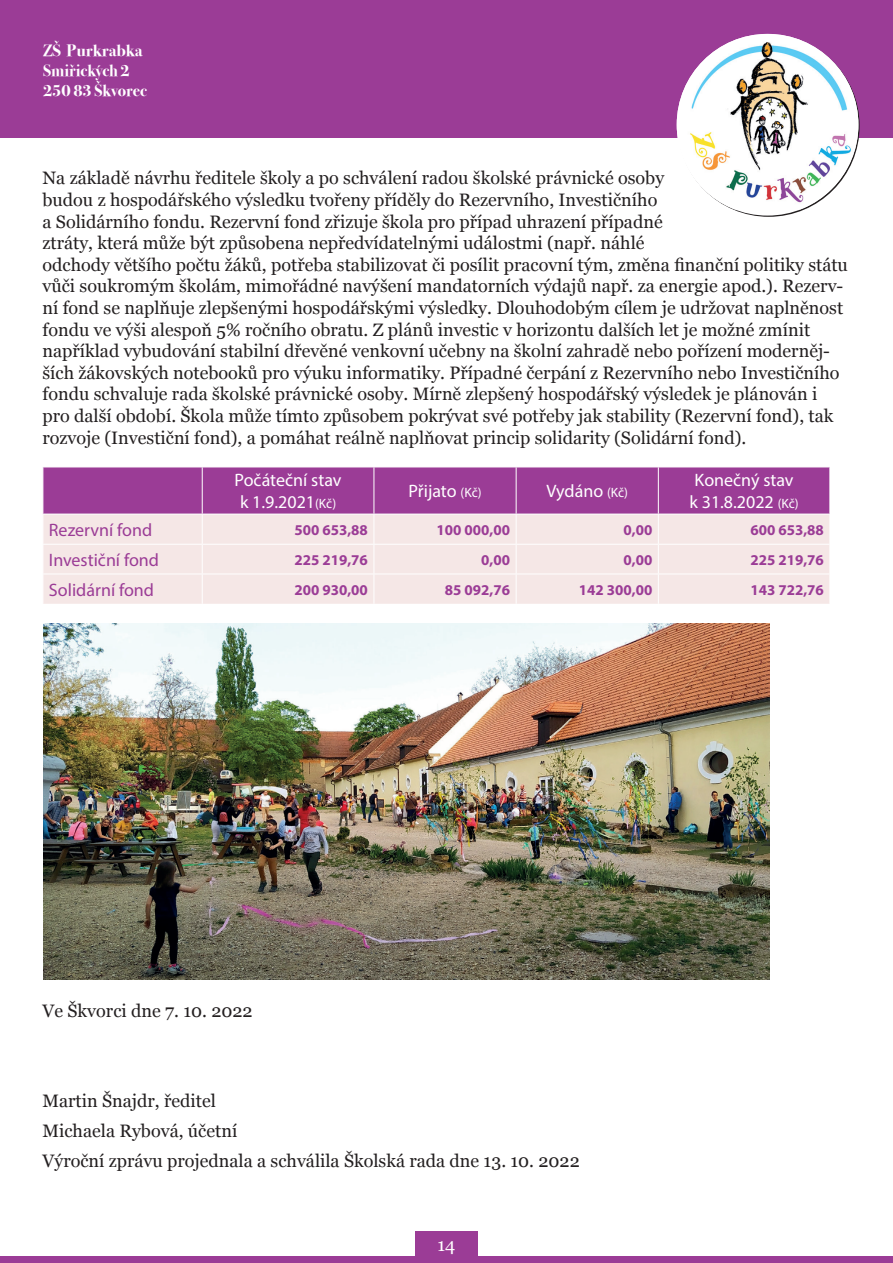
<style>
.page{position:relative;width:893px;height:1263px;background:#fff}
.page>*{position:absolute;margin:0;border:0;box-sizing:border-box;transform-origin:0 0}
.t1{font:18px/21.6px "Georgia";color:#231f20}
.t2{font:18px/21.6px "Myriad Pro";color:#fff}
.t3{font:18px "Myriad Pro";color:#9b3c96}
.t4{font:18px "Georgia";color:#fff}
.t5{font:700 16.5px/19.8px "Bodoni Svty Two ITCTT";color:#fff;scale:1.06 1}
.t6{font:700 15px "Myriad Pro";color:#9b3c96}
.s1{font-size:13.5px}
</style>
<div class="page">
<div style="left:0;top:0;width:893px;height:137px;background:#9b3c96"></div>
<div style="left:415px;top:1231px;width:63px;height:32px;background:#9b3c96"></div>
<div style="left:0;top:1255px;width:893px;height:8px;background:#9b3c96"></div>
<img style="left:677px;top:34px;width:181px;height:175px">
<div style="left:44px;top:468px;width:785px;height:46px;background:#9b3c96"></div>
<div style="left:44px;top:515px;width:785px;height:89px;background:#f5e7e6"></div>
<hr style="left:202px;top:467px;width:1px;height:47px;background:#fff">
<hr style="left:374px;top:467px;width:1px;height:47px;background:#fff">
<hr style="left:516px;top:467px;width:1px;height:47px;background:#fff">
<hr style="left:658px;top:467px;width:1px;height:47px;background:#fff">
<hr style="left:202px;top:514px;width:1px;height:30px;background:#fff">
<hr style="left:374px;top:514px;width:1px;height:30px;background:#fff">
<hr style="left:516px;top:514px;width:1px;height:30px;background:#fff">
<hr style="left:658px;top:514px;width:1px;height:30px;background:#fff">
<hr style="left:43px;top:544px;width:159px;height:1px;background:#fff">
<hr style="left:202px;top:544px;width:172px;height:1px;background:#fff">
<svg style="left:202px;top:545px;width:1px;height:29px"></svg>
<hr style="left:374px;top:544px;width:142px;height:1px;background:#fff">
<svg style="left:374px;top:545px;width:1px;height:29px"></svg>
<hr style="left:516px;top:544px;width:142px;height:1px;background:#fff">
<svg style="left:516px;top:545px;width:1px;height:29px"></svg>
<hr style="left:658px;top:544px;width:172px;height:1px;background:#fff">
<svg style="left:658px;top:545px;width:1px;height:29px"></svg>
<hr style="left:43px;top:574px;width:159px;height:1px;background:#fff">
<hr style="left:202px;top:574px;width:172px;height:1px;background:#fff">
<hr style="left:202px;top:574px;width:1px;height:30px;background:#fff">
<hr style="left:374px;top:574px;width:142px;height:1px;background:#fff">
<hr style="left:374px;top:574px;width:1px;height:30px;background:#fff">
<hr style="left:516px;top:574px;width:142px;height:1px;background:#fff">
<hr style="left:516px;top:574px;width:1px;height:30px;background:#fff">
<hr style="left:658px;top:574px;width:172px;height:1px;background:#fff">
<hr style="left:658px;top:574px;width:1px;height:30px;background:#fff">
<svg style="left:43px;top:545px;width:1px;height:28px"></svg>
<img style="left:43px;top:623px;width:727px;height:356px">
<p class="t5" style="left:43px;top:39px;width:99px">ZŠ Purkrabka<br>Smiřických 2<br>250 83 Škvorec</p>
<p class="t1" style="left:43px;top:167px;width:807px">Na základě návrhu ředitele školy a po schválení radou školské právnické osoby<br>budou z hospodářského výsledku tvořeny příděly do Rezervního, Investičního<br>a Solidárního fondu. Rezervní fond zřizuje škola pro případ uhrazení případné<br>ztráty, která může být způsobena nepředvídatelnými událostmi (např. náhlé<br>odchody většího počtu žáků, potřeba stabilizovat či posílit pracovní tým, změna finanční politiky státu vůči soukromým školám, mimořádné navýšení mandatorních výdajů např. za energie apod.). Rezerv&shy;ní fond se naplňuje zlepšenými hospodářskými výsledky. Dlouhodobým cílem je udržovat naplněnost fondu ve výši alespoň 5% ročního obratu. Z plánů investic v horizontu dalších let je možné zmínit například vybudování stabilní dřevěné venkovní učebny na školní zahradě nebo pořízení moderněj&shy;ších žákovských notebooků pro výuku informatiky. Případné čerpání z Rezervního nebo Investičního fondu schvaluje rada školské právnické osoby. Mírně zlepšený hospodářský výsledek je plánován i pro další období. Škola může tímto způsobem pokrývat své potřeby jak stability (Rezervní fond), tak rozvoje (Investiční fond), a pomáhat reálně naplňovat princip solidarity (Solidární fond).</p>
<p class="t2" style="left:235px;top:469px;width:108px">Počáteční stav k 1.9.2021<span class="s1">(Kč)</span></p>
<p class="t2" style="left:409px;top:480px;width:75px">Přijato <span class="s1">(Kč)</span></p>
<p class="t2" style="left:546px;top:480px;width:83px">Vydáno <span class="s1">(Kč)</span></p>
<p class="t2" style="left:689px;top:469px;width:111px">Konečný stav k 31.8.2022 <span class="s1">(Kč)</span></p>
<p class="t3" style="left:49px;top:519px;width:105px">Rezervní fond</p>
<p class="t6" style="left:294px;top:520px;width:75px">500 653,88</p>
<p class="t6" style="left:437px;top:520px;width:75px">100 000,00</p>
<p class="t6" style="left:623px;top:520px;width:30px">0,00</p>
<p class="t6" style="left:750px;top:520px;width:75px">600 653,88</p>
<p class="t3" style="left:49px;top:549px;width:112px">Investiční fond</p>
<p class="t6" style="left:294px;top:550px;width:75px">225 219,76</p>
<p class="t6" style="left:481px;top:550px;width:30px">0,00</p>
<p class="t6" style="left:623px;top:550px;width:30px">0,00</p>
<p class="t6" style="left:750px;top:550px;width:75px">225 219,76</p>
<p class="t3" style="left:49px;top:578px;width:107px">Solidární fond</p>
<p class="t6" style="left:294px;top:580px;width:75px">200 930,00</p>
<p class="t6" style="left:445px;top:580px;width:67px">85 092,76</p>
<p class="t6" style="left:579px;top:580px;width:75px">142 300,00</p>
<p class="t6" style="left:750px;top:580px;width:75px">143 722,76</p>
<p class="t1" style="left:43px;top:999px;width:212px">Ve Škvorci dne 7. 10. 2022</p>
<p class="t1" style="left:43px;top:1085px;width:539px;line-height:30.2px">Martin Šnajdr, ředitel<br>Michaela Rybová, účetní<br>Výroční zprávu projednala a schválila Školská rada dne 13. 10. 2022</p>
<p class="t4" style="left:438px;top:1232px;width:19px">14</p>
</div>
